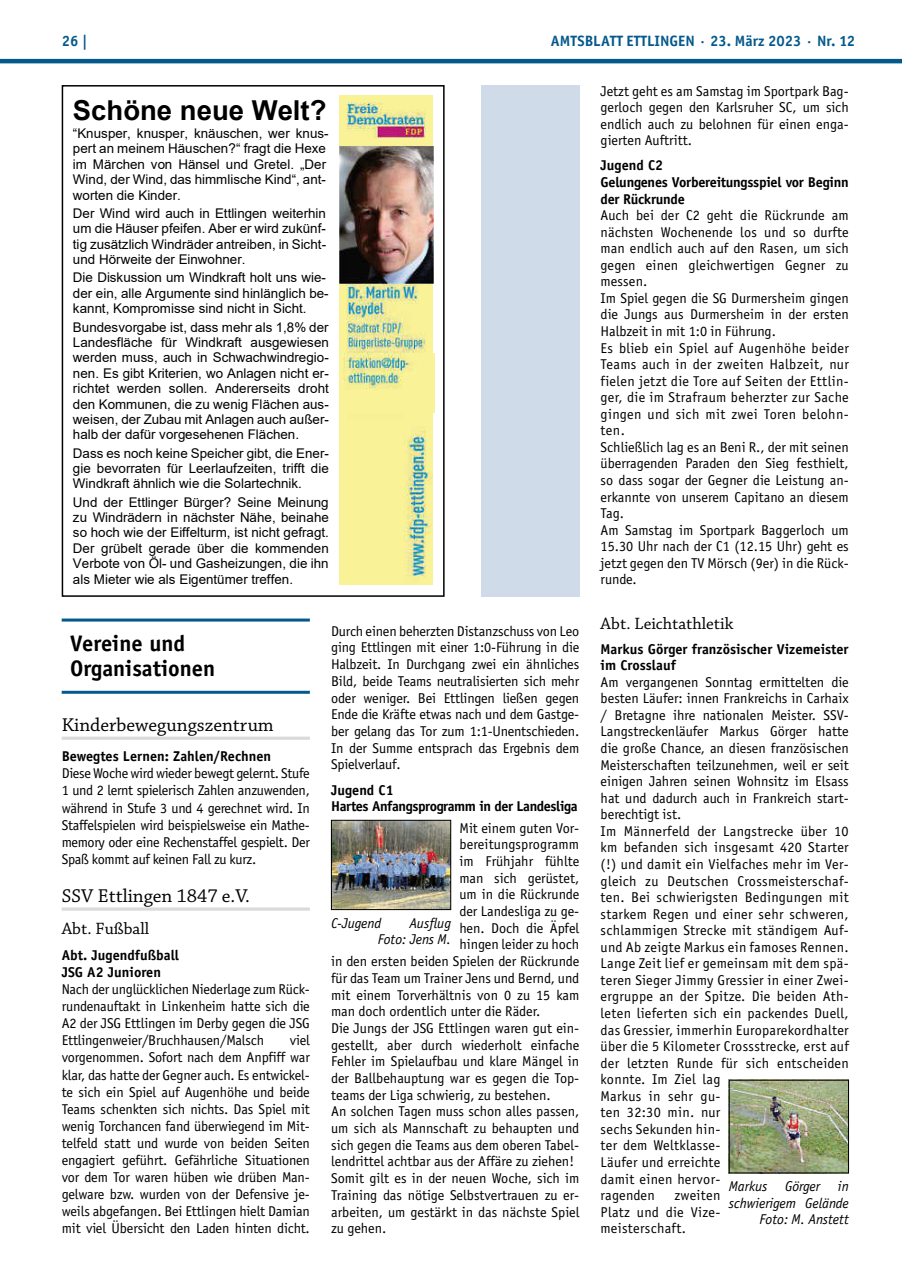
<style>
.page{position:relative;width:902px;height:1280px;background:#fff}
.page>*{position:absolute;margin:0;border:0;box-sizing:border-box;transform-origin:0 0}
.t1{font:700 27.45px "Arial";color:#000}
.t2{font:700 22.5px/24.6px "Officina Sans";color:#000}
.t3{font:19.5px "Chaparral Pro";color:#000}
.t4{font:17.25px "Chaparral Pro";color:#000}
.t5{font:700 15px "Officina Sans";color:#04598c}
.t6{font:14.25px/16.5px "Officina Sans";color:#000;text-align:justify}
.t7{font:14.25px/16.5px "Officina Sans";letter-spacing:.02em;color:#000}
.t8{font:700 14.25px/16.5px "Officina Sans";letter-spacing:-.005em;color:#000}
.t9{font:italic 14.25px/16.5px "Officina Sans";color:#000;text-align:right}
.t10{font:700 14.25px/16.6px "Officina Sans";letter-spacing:-.03em;color:#000}
.t11{font:13.35px/15.5px "Arial";letter-spacing:.005em;color:#000;text-align:justify}
</style>
<div class="page">
<hr style="left:0;top:59px;width:901px;height:4px;background:#04598c">
<hr style="left:62px;top:618px;width:248px;height:3px;background:#04598c">
<hr style="left:62px;top:691px;width:248px;height:3px;background:#04598c">
<hr style="left:62px;top:737px;width:248px;height:3px;background:#dadad9">
<hr style="left:62px;top:907px;width:248px;height:4px;background:#e2e2e1">
<img style="left:333px;top:822px;width:116px;height:86px">
<div style="left:331px;top:820px;width:120px;height:90px;border:1px solid #000"></div>
<img style="left:731px;top:1082px;width:115px;height:89px">
<div style="left:729px;top:1080px;width:119px;height:93px;border:1px solid #000"></div>
<div style="left:62px;top:85px;width:382px;height:512px;border:2px solid #000"></div>
<img style="left:339px;top:96px;width:93px;height:489px">
<img style="left:339px;top:147px;width:94px;height:136px">
<img style="left:344px;top:353px;width:90px;height:59px">
<div style="left:480px;top:85px;width:99px;height:512px;background:#d0dbea"></div>
<p class="t5" style="left:62px;top:32px;width:28px">26 |</p>
<p class="t5" style="left:551px;top:32px;width:306px">AMTSBLATT ETTLINGEN · 23. März 2023 · Nr. 12</p>
<h1 class="t1" style="left:73px;top:91px;width:255px">Schöne neue Welt?</h1>
<p class="t11" style="left:73px;top:126px;width:257px;text-align:left">“Knusper, knusper, knäuschen, wer knus&shy;pert an meinem Häuschen?“ fragt die Hexe im Märchen von Hänsel und Gretel. „Der Wind, der Wind, das himmlische Kind“, ant&shy;worten die Kinder.</p>
<p class="t11" style="left:73px;top:205px;width:255px">Der Wind wird auch in Ettlingen weiterhin um die Häuser pfeifen. Aber er wird zukünf&shy;tig zusätzlich Windräder antreiben, in Sicht&shy;und Hörweite der Einwohner.</p>
<p class="t11" style="left:73px;top:270px;width:257px;text-align:left">Die Diskussion um Windkraft holt uns wie&shy;der ein, alle Argumente sind hinlänglich be&shy;kannt, Kompromisse sind nicht in Sicht.</p>
<p class="t11" style="left:73px;top:319px;width:257px">Bundesvorgabe ist, dass mehr als 1,8% der Landesfläche für Windkraft ausgewiesen werden muss, auch in Schwachwindregio&shy;nen. Es gibt Kriterien, wo Anlagen nicht er&shy;richtet werden sollen. Andererseits droht den Kommunen, die zu wenig Flächen aus&shy;weisen, der Zubau mit Anlagen auch außer&shy;halb der dafür vorgesehenen Flächen.</p>
<p class="t11" style="left:73px;top:445px;width:257px">Dass es noch keine Speicher gibt, die Ener&shy;gie bevorraten für Leerlaufzeiten, trifft die Windkraft ähnlich wie die Solartechnik.</p>
<p class="t11" style="left:73px;top:494px;width:257px">Und der Ettlinger Bürger? Seine Meinung zu Windrädern in nächster Nähe, beinahe so hoch wie der Eiffelturm, ist nicht gefragt.<br>Der grübelt gerade über die kommenden Verbote von Öl- und Gasheizungen, die ihn als Mieter wie als Eigentümer treffen.</p>
<h2 class="t2" style="left:70px;top:631px;width:147px">Vereine und<br>Organisationen</h2>
<h3 class="t3" style="left:62px;top:714px;width:213px">Kinderbewegungszentrum</h3>
<p class="t8" style="left:62px;top:748px;width:211px">Bewegtes Lernen: Zahlen/Rechnen</p>
<p class="t6" style="left:62px;top:765px;width:250px;line-height:17.1px">Diese Woche wird wieder bewegt gelernt. Stufe 1 und 2 lernt spielerisch Zahlen anzuwenden, während in Stufe 3 und 4 gerechnet wird. In Staffelspielen wird beispielsweise ein Mathe&shy;memory oder eine Rechenstaffel gespielt. Der Spaß kommt auf keinen Fall zu kurz.</p>
<h3 class="t3" style="left:62px;top:885px;width:189px">SSV Ettlingen 1847 e.V.</h3>
<p class="t4" style="left:62px;top:919px;width:89px">Abt. Fußball</p>
<p class="t8" style="left:62px;top:946px;width:119px;line-height:17.1px">Abt. Jugendfußball<br>JSG A2 Junioren</p>
<p class="t6" style="left:62px;top:981px;width:250px;line-height:17.1px">Nach der unglücklichen Niederlage zum Rück&shy;rundenauftakt in Linkenheim hatte sich die A2 der JSG Ettlingen im Derby gegen die JSG Ettlingenweier/Bruchhausen/Malsch</p>
<p class="t6" style="left:62px;top:1032px;width:250px;line-height:17.1px;text-indent:228px">viel vorgenommen. Sofort nach dem Anpfiff war klar, das hatte der Gegner auch. Es entwickel&shy;te sich ein Spiel auf Augenhöhe und beide Teams schenkten sich nichts. Das Spiel mit wenig Torchancen fand überwiegend im Mit&shy;telfeld statt und wurde von beiden Seiten engagiert geführt. Gefährliche Situationen vor dem Tor waren hüben wie drüben Man&shy;gelware bzw. wurden von der Defensive je&shy;weils abgefangen. Bei Ettlingen hielt Damian mit viel Übersicht den Laden hinten dicht.</p>
<p class="t6" style="left:331px;top:623px;width:250px">Durch einen beherzten Distanzschuss von Leo ging Ettlingen mit einer 1:0-Führung in die Halbzeit. In Durchgang zwei ein ähnliches Bild, beide Teams neutralisierten sich mehr oder weniger. Bei Ettlingen ließen gegen Ende die Kräfte etwas nach und dem Gastge&shy;ber gelang das Tor zum 1:1-Unentschieden.<br>In der Summe entsprach das Ergebnis dem Spielverlauf.</p>
<p class="t10" style="left:331px;top:781px;width:248px">Jugend C1<br>Hartes Anfangsprogramm in der Landesliga</p>
<p class="t6" style="left:459px;top:819px;width:121px">Mit einem guten Vor-</p>
<p class="t6" style="left:459px;top:836px;width:121px">bereitungsprogramm</p>
<p class="t6" style="left:459px;top:853px;width:121px">im Frühjahr fühlte</p>
<p class="t6" style="left:459px;top:870px;width:121px">man sich gerüstet,</p>
<p class="t6" style="left:459px;top:886px;width:121px">um in die Rückrunde</p>
<p class="t6" style="left:459px;top:903px;width:121px">der Landesliga zu ge-</p>
<p class="t6" style="left:459px;top:920px;width:121px">hen. Doch die Äpfel</p>
<p class="t6" style="left:459px;top:936px;width:121px">hingen leider zu hoch</p>
<p class="t6" style="left:331px;top:953px;width:250px">in den ersten beiden Spielen der Rückrunde</p>
<p class="t6" style="left:331px;top:970px;width:249px">für das Team um Trainer Jens und Bernd, und</p>
<p class="t6" style="left:331px;top:986px;width:250px">mit einem Torverhältnis von 0 zu 15 kam</p>
<p class="t6" style="left:331px;top:1003px;width:211px">man doch ordentlich unter die Räder.</p>
<p class="t6" style="left:331px;top:1020px;width:250px">Die Jungs der JSG Ettlingen waren gut ein-</p>
<p class="t6" style="left:331px;top:1036px;width:250px">gestellt, aber durch wiederholt einfache</p>
<p class="t6" style="left:331px;top:1053px;width:250px">Fehler im Spielaufbau und klare Mängel in</p>
<p class="t6" style="left:331px;top:1070px;width:250px">der Ballbehauptung war es gegen die Top-</p>
<p class="t6" style="left:331px;top:1087px;width:221px">teams der Liga schwierig, zu bestehen.</p>
<p class="t6" style="left:331px;top:1103px;width:250px">An solchen Tagen muss schon alles passen,</p>
<p class="t6" style="left:331px;top:1120px;width:250px">um sich als Mannschaft zu behaupten und</p>
<p class="t6" style="left:331px;top:1137px;width:250px">sich gegen die Teams aus dem oberen Tabel-</p>
<p class="t6" style="left:331px;top:1153px;width:244px">lendrittel achtbar aus der Affäre zu ziehen!</p>
<p class="t6" style="left:331px;top:1170px;width:250px">Somit gilt es in der neuen Woche, sich im</p>
<p class="t6" style="left:331px;top:1187px;width:250px">Training das nötige Selbstvertrauen zu er-</p>
<p class="t6" style="left:331px;top:1203px;width:250px">arbeiten, um gestärkt in das nächste Spiel</p>
<p class="t6" style="left:331px;top:1220px;width:57px">zu gehen.</p>
<p class="t9" style="left:331px;top:915px;width:52px">C-Jugend</p>
<p class="t9" style="left:377px;top:915px;width:75px">Ausflug<br>Foto: Jens M.</p>
<p class="t6" style="left:600px;top:83px;width:250px">Jetzt geht es am Samstag im Sportpark Bag&shy;gerloch gegen den Karlsruher SC, um sich endlich auch zu belohnen für einen enga&shy;gierten Auftritt.</p>
<p class="t8" style="left:600px;top:157px;width:250px">Jugend C2<br>Gelungenes Vorbereitungsspiel vor Beginn der Rückrunde</p>
<p class="t6" style="left:600px;top:207px;width:250px;text-align:left">Auch bei der C2 geht die Rückrunde am nächsten Wochenende los und so durfte man endlich auch auf den Rasen, um sich gegen einen gleichwertigen Gegner zu messen.<br>Im Spiel gegen die SG Durmersheim gingen die Jungs aus Durmersheim in der ersten Halbzeit in mit 1:0 in Führung.<br>Es blieb ein Spiel auf Augenhöhe beider Teams auch in der zweiten Halbzeit, nur fielen jetzt die Tore auf Seiten der Ettlin&shy;ger, die im Strafraum beherzter zur Sache gingen und sich mit zwei Toren belohn&shy;ten.<br>Schließlich lag es an Beni R., der mit seinen überragenden Paraden den Sieg festhielt, so dass sogar der Gegner die Leistung an&shy;erkannte von unserem Capitano an diesem Tag.<br>Am Samstag im Sportpark Baggerloch um 15.30 Uhr nach der C1 (12.15 Uhr) geht es jetzt gegen den TV Mörsch (9er) in die Rück&shy;runde.</p>
<p class="t4" style="left:600px;top:614px;width:134px">Abt. Leichtathletik</p>
<p class="t8" style="left:600px;top:640px;width:249px">Markus Görger französischer Vizemeister im Crosslauf</p>
<p class="t6" style="left:600px;top:674px;width:250px">Am vergangenen Sonntag ermittelten die besten Läufer: innen Frankreichs in Carhaix / Bretagne ihre nationalen Meister. SSV-Langstreckenläufer Markus Görger hatte die große Chance, an diesen französischen Meisterschaften teilzunehmen, weil er seit einigen Jahren seinen Wohnsitz im Elsass hat und dadurch auch in Frankreich start&shy;berechtigt ist.</p>
<p class="t7" style="left:600px;top:823px;width:250px">Im Männerfeld der Langstrecke über 10 km befanden sich insgesamt 420 Starter (!) und damit ein Vielfaches mehr im Ver&shy;gleich zu Deutschen Crossmeisterschaf&shy;ten. Bei schwierigsten Bedingungen mit starkem Regen und einer sehr schweren, schlammigen Strecke mit ständigem Auf&shy;und Ab zeigte Markus ein famoses Rennen.<br>Lange Zeit lief er gemeinsam mit dem spä&shy;teren Sieger Jimmy Gressier in einer Zwei&shy;ergruppe an der Spitze. Die beiden Ath&shy;leten lieferten sich ein packendes Duell, das Gressier, immerhin Europarekordhalter über die 5 Kilometer Crossstrecke, erst auf der letzten Runde für sich entscheiden konnte. Im Ziel lag<br>Markus in sehr gu-<br>ten 32:30 min. nur<br>sechs Sekunden hin-<br>ter dem Weltklasse-<br>Läufer und erreichte<br>damit einen hervor-<br>ragenden</p>
<p class="t9" style="left:729px;top:1178px;width:121px">Markus Görger in schwierigem Gelände<br>Foto: M. Anstett</p>
<p class="t6" style="left:600px;top:1187px;width:121px;text-indent:74px">zweiten Platz und die Vize&shy;meisterschaft.</p>
</div>
